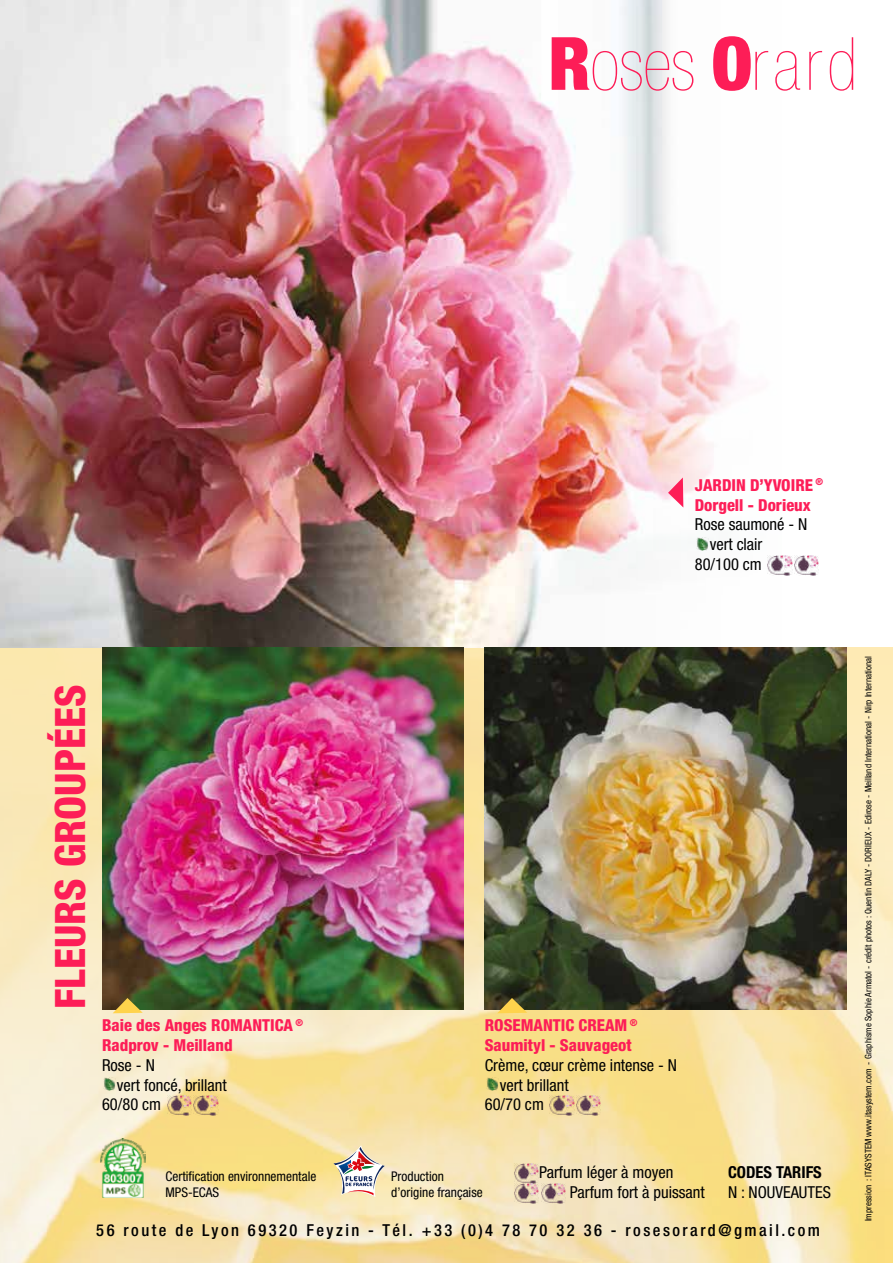
<style>
.page{position:relative;width:893px;height:1263px;background:#fff}
.page>*{position:absolute;margin:0;border:0;box-sizing:border-box;transform-origin:0 0}
.t1{font:900 condensed 73.65px "Helvetica Neue";letter-spacing:.03em;color:#fd1d57}
.t2{font:800 condensed 42px "Helvetica Neue";color:#fd1d57}
.t3{font:condensed 16.5px/19.8px "Helvetica Neue";color:#000}
.t4{font:800 condensed 16.5px/19.8px "Helvetica Neue";color:#fd1d57}
.t5{font:500 condensed 16.5px "Helvetica Neue";letter-spacing:.15em;color:#000}
.t6{font:700 condensed 16.5px "Helvetica Neue";color:#000}
.t7{font:condensed 13.35px/16px "Helvetica Neue";color:#000}
.t8{font:condensed 9px "Helvetica Neue";color:#000}
.s1{font-style:inherit}
</style>
<div class="page">
<img style="left:0;top:648px;width:893px;height:615px">
<img style="left:0;top:0;width:781px;height:648px">
<img style="left:102px;top:648px;width:361px;height:361px">
<img style="left:485px;top:648px;width:361px;height:361px">
<svg style="left:696px;top:537px;width:12px;height:13px"></svg>
<img style="left:768px;top:555px;width:24px;height:20px">
<img style="left:795px;top:555px;width:24px;height:20px">
<svg style="left:104px;top:1078px;width:11px;height:12px"></svg>
<img style="left:167px;top:1095px;width:24px;height:21px">
<img style="left:194px;top:1095px;width:24px;height:21px">
<svg style="left:486px;top:1078px;width:12px;height:12px"></svg>
<img style="left:550px;top:1095px;width:24px;height:21px">
<img style="left:577px;top:1095px;width:24px;height:21px">
<svg style="left:113px;top:998px;width:30px;height:15px"></svg>
<svg style="left:497px;top:998px;width:30px;height:15px"></svg>
<svg style="left:668px;top:477px;width:15px;height:30px"></svg>
<img style="left:100px;top:1138px;width:45px;height:60px">
<svg style="left:333px;top:1145px;width:52px;height:52px"></svg>
<img style="left:514px;top:1163px;width:24px;height:40px">
<img style="left:541px;top:1183px;width:24px;height:20px">
<h1 class="t1" style="left:548px;top:24px;width:310px"><span class="s1">R</span>oses <span class="s1">O</span>rard</h1>
<p class="t4" style="left:695px;top:475px;width:130px">JARDIN D’YVOIRE <sup>®<br></sup>Dorgell - Dorieux</p>
<p class="t3" style="left:695px;top:515px;width:114px">Rose saumoné - N</p>
<p class="t3" style="left:710px;top:534px;width:54px">vert clair</p>
<p class="t3" style="left:695px;top:554px;width:69px">80/100 cm</p>
<h2 class="t2" style="left:44px;top:1009px;width:326px;rotate:-90deg">FLEURS GROUPÉES</h2>
<p class="t4" style="left:102px;top:1015px;width:203px">Baie des Anges ROMANTICA <sup>®<br></sup>Radprov - Meilland</p>
<p class="t3" style="left:102px;top:1055px;width:54px">Rose - N</p>
<p class="t3" style="left:117px;top:1075px;width:111px">vert foncé, brillant</p>
<p class="t3" style="left:102px;top:1094px;width:61px">60/80 cm</p>
<p class="t4" style="left:485px;top:1015px;width:154px">ROSEMANTIC CREAM <sup>®<br></sup>Saumityl - Sauvageot</p>
<p class="t3" style="left:485px;top:1055px;width:194px">Crème, cœur crème intense - N</p>
<p class="t3" style="left:500px;top:1075px;width:71px">vert brillant</p>
<p class="t3" style="left:485px;top:1094px;width:61px">60/70 cm</p>
<p class="t3" style="left:570px;top:1162px;width:136px;text-indent:-31px">Parfum léger à moyen<br>Parfum fort à puissant</p>
<p class="t6" style="left:728px;top:1162px;width:95px">CODES TARIFS</p>
<p class="t7" style="left:166px;top:1168px;width:152px">Certification environnementale<br>MPS-ECAS</p>
<p class="t7" style="left:391px;top:1168px;width:93px">Production d’origine française</p>
<p class="t3" style="left:728px;top:1182px;width:104px">N : NOUVEAUTES</p>
<p class="t5" style="left:96px;top:1220px;width:725px">56 route de Lyon 69320 Feyzin - Tél. +33 (0)4 78 70 32 36 - rosesorard@gmail.com</p>
<p class="t8" style="left:863px;top:1221px;width:567px;rotate:-90deg">Impression : ITASYSTEM www.itasystem.com - Graphisme Sophie Armatol - crédit photos : Quentin DALY - DORIEUX - Edirose - Meilland International - Nirp International</p>
</div>
